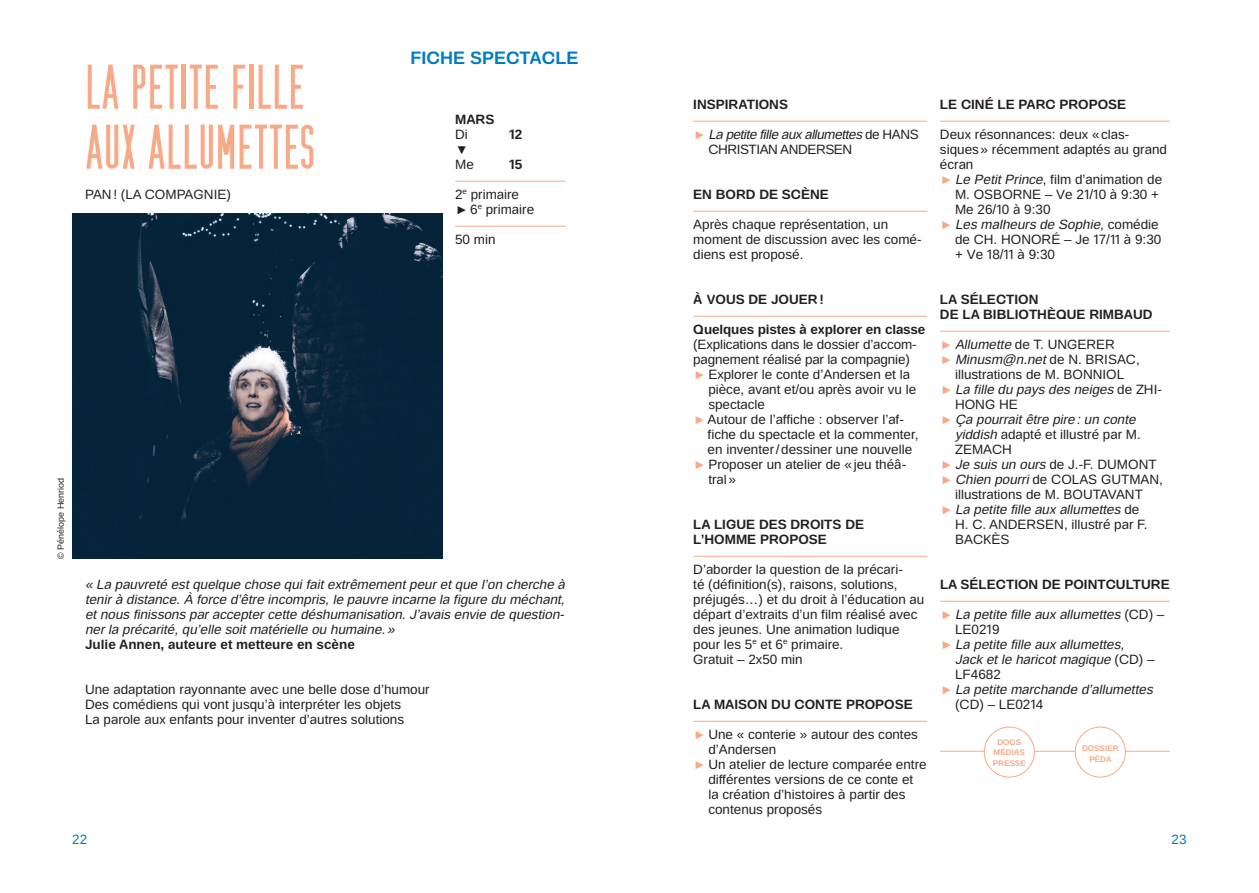
<style>
.page{position:relative;width:1259px;height:893px;background:#fff}
.page>*{position:absolute;margin:0;border:0;box-sizing:border-box;transform-origin:0 0}
.t1{font:63px/60px "DIN Eden";color:#f8a988}
.t2{font:700 18px "Liberation Eden";color:#007cc2}
.t3{font:13.5px/15px "Liberation Eden";color:#231f20}
.t4{font:italic 13.5px/15px "Liberation Eden 2014";color:#231f20;text-align:justify}
.t5{font:700 13.5px/15px "Liberation Eden";color:#231f20}
.t6{font:italic 13.5px "Liberation Eden 2014";letter-spacing:-.03em;color:#231f20}
.t7{font:13.5px "Liberation Eden";letter-spacing:-.03em;color:#231f20}
.t8{font:13.5px "Liberation Eden";color:#007cc2}
.t9{font:9px "Liberation Eden";color:#231f20}
.t10{font:700 8.1px/10.5px "Liberation Eden";color:#f8a988;text-align:center}
.s1{font-family:"Liberation Eden";font-style:normal;color:#f8a988}
.s2{font-family:"Liberation Eden";font-style:normal}
.s3{color:#f8a988}
.s4{font-family:"Liberation Eden 2014";font-style:italic}
</style>
<div class="page">
<hr style="left:455px;top:181px;width:111px;height:1px;background:#f8a988">
<hr style="left:455px;top:226px;width:111px;height:1px;background:#f8a988">
<img style="left:72px;top:214px;width:370px;height:345px">
<hr style="left:693px;top:121px;width:234px;height:1px;background:#f8a988">
<hr style="left:693px;top:211px;width:234px;height:1px;background:#f8a988">
<hr style="left:693px;top:316px;width:234px;height:1px;background:#f8a988">
<hr style="left:693px;top:556px;width:234px;height:1px;background:#f8a988">
<hr style="left:693px;top:721px;width:234px;height:1px;background:#f8a988">
<hr style="left:940px;top:121px;width:229px;height:1px;background:#f8a988">
<hr style="left:940px;top:331px;width:229px;height:1px;background:#f8a988">
<hr style="left:940px;top:601px;width:229px;height:1px;background:#f8a988">
<hr style="left:940px;top:751px;width:229px;height:1px;background:#f8a988">
<div style="left:984px;top:727px;width:50px;height:50px;background:#fff;border-radius:50%"></div>
<div style="left:984px;top:727px;width:50px;height:50px;border:1px solid #f8a988;border-radius:50%"></div>
<div style="left:1075px;top:727px;width:50px;height:50px;background:#fff;border-radius:50%"></div>
<div style="left:1075px;top:727px;width:50px;height:50px;border:1px solid #f8a988;border-radius:50%"></div>
<h1 class="t1" style="left:85px;top:57px;width:232px">LA PETITE FILLE<br>AUX ALLUMETTES</h1>
<p class="t3" style="left:85px;top:187px;width:147px">PAN! (LA COMPAGNIE)</p>
<h2 class="t2" style="left:410px;top:45px;width:170px">FICHE SPECTACLE</h2>
<p class="t5" style="left:455px;top:111px;width:41px">MARS</p>
<p class="t3" style="left:455px;top:127px;width:14px">Di</p>
<p class="t5" style="left:509px;top:126px;width:15px">12</p>
<p class="t3" style="left:455px;top:142px;width:20px">▼<br>Me</p>
<p class="t5" style="left:509px;top:156px;width:15px">15</p>
<p class="t3" style="left:455px;top:187px;width:81px">2<sup>e</sup> primaire ►6<sup>e</sup> primaire</p>
<p class="t3" style="left:455px;top:232px;width:42px">50 min</p>
<p class="t9" style="left:55px;top:559px;width:83px;rotate:-90deg">© Pénélope Henriod</p>
<p class="t4" style="left:85px;top:577px;width:481px">« La pauvreté est quelque chose qui fait extrêmement peur et que l’on cherche à tenir à distance. À force d’être incompris, le pauvre incarne la figure du méchant, et nous finissons par accepter cette déshumanisation. J’avais envie de question&shy;ner la précarité, qu’elle soit matérielle ou humaine.»</p>
<p class="t5" style="left:85px;top:636px;width:271px">Julie Annen, auteure et metteure en scène</p>
<p class="t3" style="left:85px;top:682px;width:346px">Une adaptation rayonnante avec une belle dose d’humour<br>Des comédiens qui vont jusqu’à interpréter les objets<br>La parole aux enfants pour inventer d’autres solutions</p>
<p class="t5" style="left:693px;top:96px;width:96px">INSPIRATIONS</p>
<p class="t6" style="left:693px;top:126px;width:227px"><span class="s1">►</span> La petite fille aux allumettes <span class="s2">de HANS</span></p>
<p class="t7" style="left:708px;top:141px;width:145px">CHRISTIAN ANDERSEN</p>
<p class="t5" style="left:693px;top:186px;width:137px">EN BORD DE SCÈNE</p>
<p class="t3" style="left:693px;top:217px;width:230px">Après chaque représentation, un moment de discussion avec les comé&shy;diens est proposé.</p>
<p class="t5" style="left:693px;top:291px;width:132px">À VOUS DE JOUER!</p>
<p class="t5" style="left:693px;top:321px;width:234px">Quelques pistes à explorer en classe</p>
<p class="t3" style="left:693px;top:337px;width:225px">(Explications dans le dossier d’accom-</p>
<p class="t3" style="left:693px;top:352px;width:218px">pagnement réalisé par la compagnie)</p>
<p class="t3" style="left:693px;top:367px;width:218px"><span class="s3">►</span> Explorer le conte d’Andersen et la</p>
<p class="t3" style="left:708px;top:382px;width:209px">pièce, avant et/ou après avoir vu le</p>
<p class="t3" style="left:708px;top:397px;width:58px">spectacle</p>
<p class="t3" style="left:693px;top:412px;width:212px"><span class="s3">►</span> Autour de l’affiche : observer l’af-</p>
<p class="t3" style="left:707px;top:427px;width:212px">fiche du spectacle et la commenter,</p>
<p class="t3" style="left:707px;top:442px;width:206px">en inventer/dessiner une nouvelle</p>
<p class="t3" style="left:693px;top:457px;width:214px"><span class="s3">►</span> Proposer un atelier de «jeu théâ-</p>
<p class="t3" style="left:708px;top:472px;width:29px">tral»</p>
<p class="t5" style="left:693px;top:516px;width:172px">LA LIGUE DES DROITS DE<br>L’HOMME PROPOSE</p>
<p class="t3" style="left:693px;top:562px;width:232px">D’aborder la question de la précari-<br>té (définition(s), raisons, solutions, préjugés…) et du droit à l’éducation au départ d’extraits d’un film réalisé avec des jeunes. Une animation ludique pour les 5<sup>e</sup> et 6<sup>e</sup> primaire.<br>Gratuit – 2x50 min</p>
<p class="t5" style="left:693px;top:696px;width:221px">LA MAISON DU CONTE PROPOSE</p>
<p class="t3" style="left:693px;top:727px;width:226px"><span class="s3">►</span> Une « conterie » autour des contes</p>
<p class="t3" style="left:708px;top:742px;width:69px">d’Andersen</p>
<p class="t3" style="left:693px;top:757px;width:235px"><span class="s3">►</span> Un atelier de lecture comparée entre</p>
<p class="t3" style="left:708px;top:772px;width:207px">différentes versions de ce conte et</p>
<p class="t3" style="left:708px;top:787px;width:199px">la création d’histoires à partir des</p>
<p class="t3" style="left:708px;top:802px;width:115px">contenus proposés</p>
<p class="t5" style="left:940px;top:96px;width:188px">LE CINÉ LE PARC PROPOSE</p>
<p class="t3" style="left:940px;top:127px;width:191px">Deux résonnances: deux «clas-</p>
<p class="t3" style="left:940px;top:142px;width:228px">siques» récemment adaptés au grand</p>
<p class="t3" style="left:940px;top:157px;width:35px">écran</p>
<p class="t3" style="left:940px;top:172px;width:224px"><span class="s3">►</span> <span class="s4">Le Petit Prince</span>, film d’animation de</p>
<p class="t3" style="left:955px;top:187px;width:206px">M. OSBORNE – Ve 21/10 à 9:30 +</p>
<p class="t3" style="left:955px;top:202px;width:97px">Me 26/10 à 9:30</p>
<p class="t4" style="left:940px;top:217px;width:220px"><span class="s1">►</span>Les malheurs de Sophie<span class="s2">, comédie</span></p>
<p class="t3" style="left:955px;top:232px;width:208px">de CH. HONORÉ – Je 17/11 à 9:30 + Ve 18/11 à 9:30</p>
<p class="t5" style="left:940px;top:291px;width:214px">LA SÉLECTION<br>DE LA BIBLIOTHÈQUE RIMBAUD</p>
<p class="t3" style="left:940px;top:337px;width:176px"><span class="s3">►</span><span class="s4">Allumette</span> de T. UNGERER</p>
<p class="t4" style="left:940px;top:352px;width:201px"><span class="s1">►</span> Minusm@n.net <span class="s2">de N. BRISAC,</span></p>
<p class="t3" style="left:955px;top:367px;width:171px">illustrations de M. BONNIOL</p>
<p class="t4" style="left:940px;top:382px;width:223px"><span class="s1">►</span> La fille du pays des neiges <span class="s2">de ZHI-</span></p>
<p class="t3" style="left:955px;top:397px;width:64px">HONG HE</p>
<p class="t4" style="left:940px;top:412px;width:197px"><span class="s1">►</span>Ça pourrait être pire: un conte</p>
<p class="t3" style="left:955px;top:427px;width:187px"><span class="s4">yiddish</span> adapté et illustré par M.</p>
<p class="t3" style="left:955px;top:442px;width:58px">ZEMACH</p>
<p class="t3" style="left:940px;top:457px;width:218px"><span class="s3">►</span><span class="s4">Je suis un ours</span> de J.-F. DUMONT</p>
<p class="t3" style="left:940px;top:472px;width:224px"><span class="s3">►</span><span class="s4">Chien pourri</span> de COLAS GUTMAN,</p>
<p class="t3" style="left:955px;top:487px;width:189px">illustrations de M. BOUTAVANT</p>
<p class="t4" style="left:940px;top:502px;width:201px"><span class="s1">►</span>La petite fille aux allumettes <span class="s2">de</span></p>
<p class="t3" style="left:955px;top:517px;width:194px">H. C. ANDERSEN, illustré par F.<br>BACKÈS</p>
<p class="t5" style="left:940px;top:576px;width:231px">LA SÉLECTION DE POINTCULTURE</p>
<p class="t4" style="left:940px;top:607px;width:226px"><span class="s1">►</span>La petite fille aux allumettes <span class="s2">(CD) –</span></p>
<p class="t3" style="left:955px;top:622px;width:46px">LE0219</p>
<p class="t4" style="left:955px;top:637px;width:201px;text-indent:-15px"><span class="s1">►</span>La petite fille aux allumettes,<br>Jack et le haricot magique <span class="s2">(CD) –</span></p>
<p class="t3" style="left:955px;top:667px;width:47px">LF4682</p>
<p class="t4" style="left:940px;top:682px;width:214px"><span class="s1">►</span>La petite marchande d’allumettes</p>
<p class="t3" style="left:955px;top:697px;width:90px">(CD) – LE0214</p>
<p class="t10" style="left:992px;top:736px;width:35px">DOCS<br>MÉDIAS<br>PRESSE</p>
<p class="t10" style="left:1082px;top:743px;width:38px">DOSSIER<br>PÉDA</p>
<p class="t8" style="left:72px;top:831px;width:17px">22</p>
<p class="t8" style="left:1171px;top:831px;width:17px">23</p>
</div>
